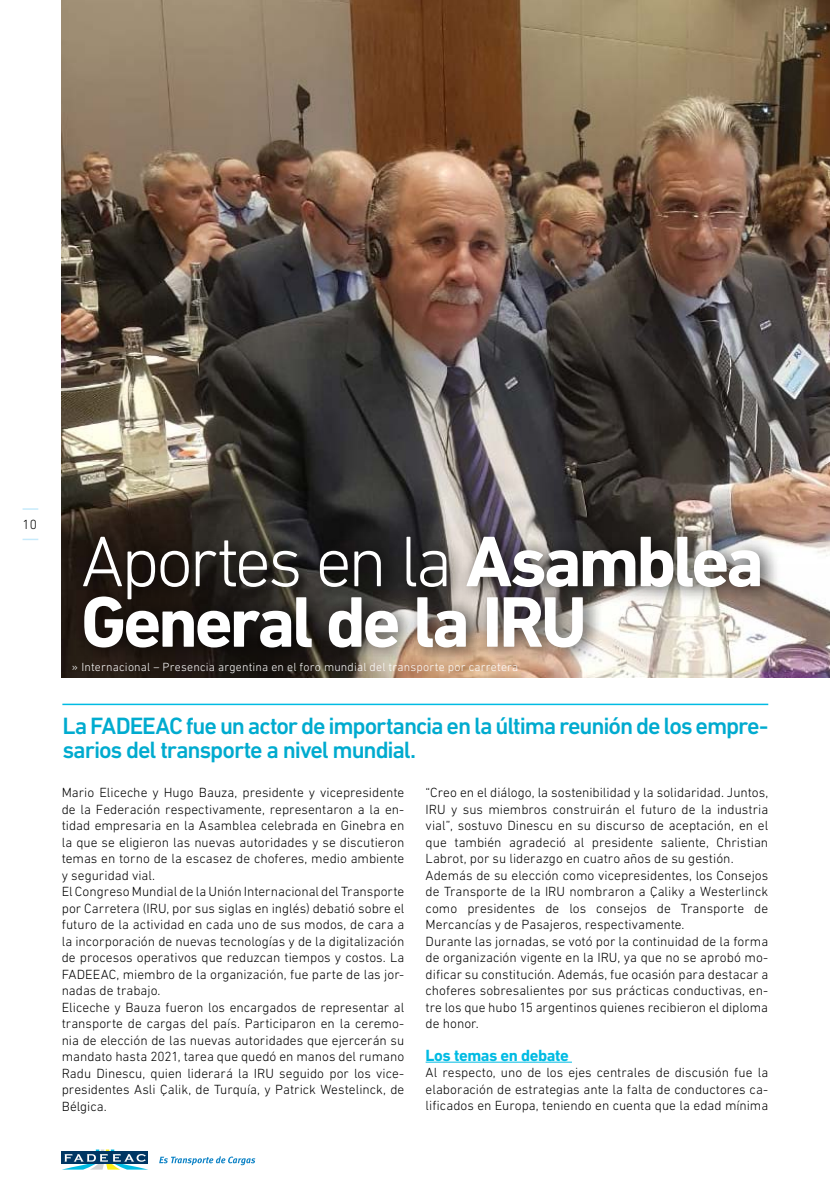
<style>
.page{position:relative;width:830px;height:1191px;background:#fff}
.page>*{position:absolute;margin:0;border:0;box-sizing:border-box;transform-origin:0 0}
.t1{font:700 72.75px/60.4px "DIN Next LT Pro";letter-spacing:-.05em;color:#fff}
.t2{font:500 24px/24px "DIN Next LT Pro";letter-spacing:-.045em;color:#00abcf}
.t3{font:700 16.5px "DIN Next LT Pro";letter-spacing:-.025em;color:#00bbe3}
.t4{font:300 13.5px/16.5px "DIN Next LT Pro";color:#000}
.t5{font:300 12px "DIN Next LT Pro";letter-spacing:.015em;color:#fff}
.s1{font-weight:300}
</style>
<div class="page">
<svg style="left:159px;top:1156px;width:96px;height:9px"></svg>
<svg style="left:62px;top:1149px;width:86px;height:20px"></svg>
<hr style="left:425px;top:1061px;width:146px;height:1px;background:#00bbe3">
<img style="left:62px;top:0;width:767px;height:677px">
<div style="left:73px;top:523px;width:707px;height:142px;background:#000;opacity:.75"></div>
<hr style="left:62px;top:703px;width:705px;height:2px;background:#00bbe3">
<svg style="left:23px;top:538px;width:15px;height:2px"></svg>
<svg style="left:23px;top:508px;width:15px;height:2px"></svg>
<p class="t4" style="left:22px;top:516px;width:16px">10</p>
<h1 class="t1" style="left:81px;top:531px;width:684px"><span class="s1">Aportes en la</span> Asamblea<br>General de la IRU</h1>
<p class="t5" style="left:72px;top:660px;width:448px">» Internacional – Presencia argentina en el foro mundial del transporte por carretera</p>
<h2 class="t2" style="left:62px;top:714px;width:707px">La FADEEAC fue un actor de importancia en la última reunión de los empre&shy;sarios del transporte a nivel mundial.</h2>
<p class="t4" style="left:62px;top:784px;width:344px">Mario Eliceche y Hugo Bauza, presidente y vicepresidente de la Federación respectivamente, representaron a la en&shy;tidad empresaria en la Asamblea celebrada en Ginebra en la que se eligieron las nuevas autoridades y se discutieron temas en torno de la escasez de choferes, medio ambiente y seguridad vial.<br>El Congreso Mundial de la Unión Internacional del Transporte por Carretera (IRU, por sus siglas en inglés) debatió sobre el futuro de la actividad en cada uno de sus modos, de cara a la incorporación de nuevas tecnologías y de la digitalización de procesos operativos que reduzcan tiempos y costos. La FADEEAC, miembro de la organización, fue parte de las jor&shy;nadas de trabajo.<br>Eliceche y Bauza fueron los encargados de representar al transporte de cargas del país. Participaron en la ceremo&shy;nia de elección de las nuevas autoridades que ejercerán su mandato hasta 2021, tarea que quedó en manos del rumano Radu Dinescu, quien liderará la IRU seguido por los vice&shy;presidentes Asli Çalik, de Turquía, y Patrick Westelinck, de Bélgica.</p>
<p class="t4" style="left:425px;top:784px;width:344px">“Creo en el diálogo, la sostenibilidad y la solidaridad. Juntos, IRU y sus miembros construirán el futuro de la industria vial”, sostuvo Dinescu en su discurso de aceptación, en el que también agradeció al presidente saliente, Christian Labrot, por su liderazgo en cuatro años de su gestión.<br>Además de su elección como vicepresidentes, los Consejos de Transporte de la IRU nombraron a Çaliky a Westerlinck como presidentes de los consejos de Transporte de Mercancías y de Pasajeros, respectivamente.<br>Durante las jornadas, se votó por la continuidad de la forma de organización vigente en la IRU, ya que no se aprobó mo&shy;dificar su constitución. Además, fue ocasión para destacar a choferes sobresalientes por sus prácticas conductivas, en&shy;tre los que hubo 15 argentinos quienes recibieron el diploma de honor.</p>
<p class="t3" style="left:425px;top:1045px;width:145px">Los temas en debate</p>
<p class="t4" style="left:425px;top:1064px;width:344px;text-align:justify">Al respecto, uno de los ejes centrales de discusión fue la elaboración de estrategias ante la falta de conductores ca&shy;lificados en Europa, teniendo en cuenta que la edad mínima</p>
</div>
